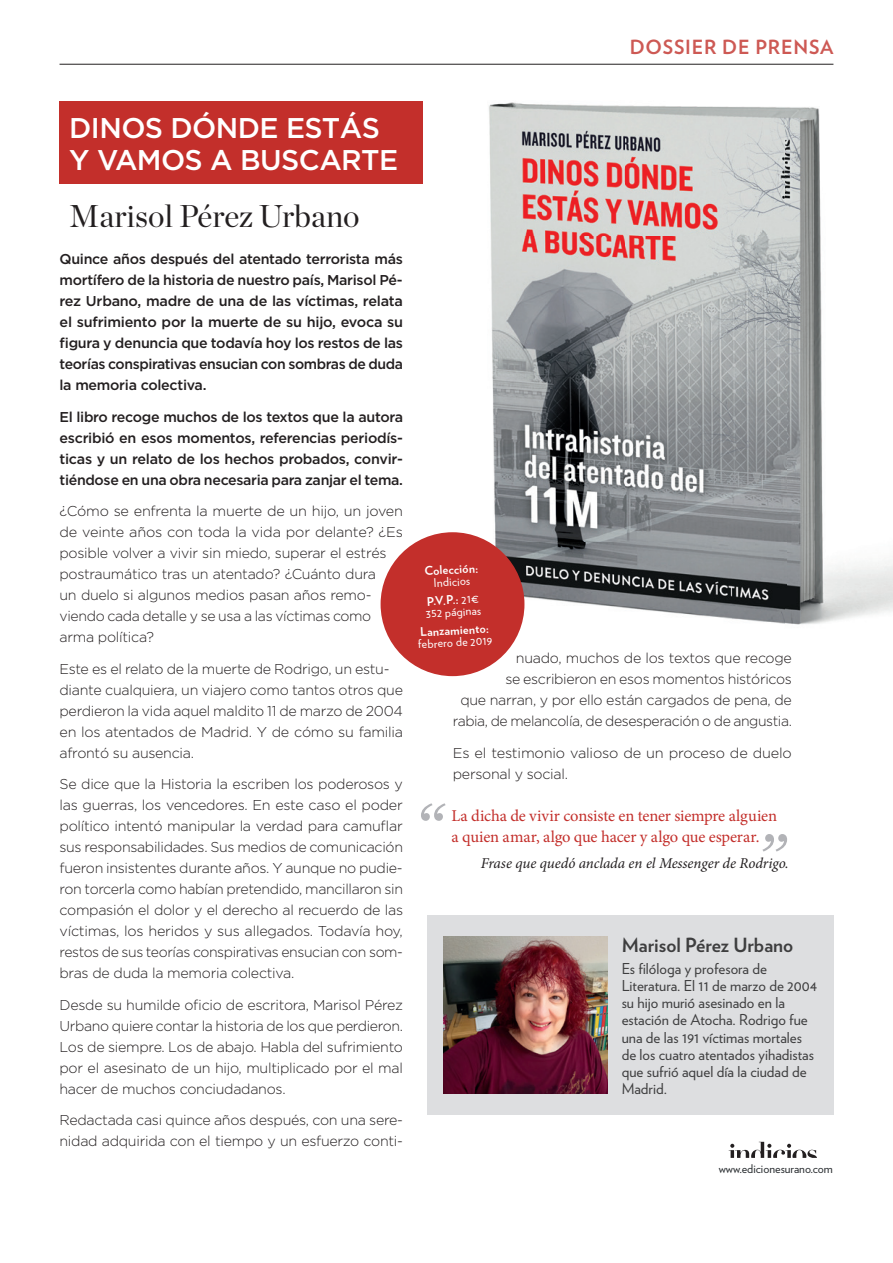
<style>
.page{position:relative;width:893px;height:1263px;background:#fff}
.page>*{position:absolute;margin:0;border:0;box-sizing:border-box;transform-origin:0 0}
.t1{font:31.5px "Chronicle Display";color:#231f20}
.t2{font:500 28.5px/31.5px "Gotham HTF";letter-spacing:-.02em;color:#fff}
.t3{font:700 19.5px "Verlag";color:#3e3e3f}
.t4{font:700 19.5px "Verlag";letter-spacing:.04em;color:#cd5954}
.t5{font:16.5px/21px "Minion Pro";letter-spacing:-.01em;color:#c32f2b}
.t6{font:15px/17.2px "Verlag";color:#3e3e3f}
.t7{font:italic 15px "Minion Pro";letter-spacing:-.005em;color:#231f20}
.t8{font:300 14.25px/21px "Gotham HTF";letter-spacing:-.02em;color:#231f20}
.t9{font:500 14.25px/21px "Gotham HTF";letter-spacing:-.025em;color:#231f20;text-align:justify}
.t10{font:12px/18.5px "Verlag";color:#fff;text-align:center}
.t11{font:700 12px "Verlag";color:#fff}
.t12{font:12px "Verlag";color:#2c3033}
.s1{font-weight:700}
</style>
<div class="page">
<hr style="left:60px;top:64px;width:773px;height:1px;background:#231f20">
<img style="left:467px;top:102px;width:426px;height:543px">
<div style="left:60px;top:101px;width:363px;height:83px;background:#c32f2b"></div>
<div style="left:381px;top:532px;width:143px;height:144px;background:#c32f2b;border-radius:50%"></div>
<svg style="left:729px;top:1142px;width:88px;height:16px"></svg>
<div style="left:427px;top:915px;width:406px;height:199px;background:#dddee0"></div>
<img style="left:443px;top:936px;width:164px;height:158px">
<svg style="left:421px;top:803px;width:25px;height:18px"></svg>
<svg style="left:762px;top:834px;width:25px;height:17px"></svg>
<h3 class="t4" style="left:630px;top:32px;width:205px">DOSSIER DE PRENSA</h3>
<h2 class="t2" style="left:69px;top:112px;width:331px">DINOS DÓNDE ESTÁS<br>Y VAMOS A BUSCARTE</h2>
<h1 class="t1" style="left:69px;top:192px;width:292px">Marisol Pérez Urbano</h1>
<p class="t9" style="left:60px;top:248px;width:345px">Quince años después del atentado terrorista más mortífero de la historia de nuestro país, Marisol Pé&shy;rez Urbano, madre de una de las víctimas, relata el sufrimiento por la muerte de su hijo, evoca su figura y denuncia que todavía hoy los restos de las teorías conspirativas ensucian con sombras de duda la memoria colectiva.</p>
<p class="t9" style="left:60px;top:406px;width:345px">El libro recoge muchos de los textos que la autora escribió en esos momentos, referencias periodís&shy;ticas y un relato de los hechos probados, convir&shy;tiéndose en una obra necesaria para zanjar el tema.</p>
<p class="t8" style="left:60px;top:500px;width:345px">¿Cómo se enfrenta la muerte de un hijo, un joven de veinte años con toda la vida por delante? ¿Es posible volver a vivir sin miedo, superar el estrés postraumático tras un atentado? ¿Cuánto dura<br>un duelo si algunos medios pasan años remo&shy;viendo cada detalle y se usa a las víctimas como arma política?</p>
<p class="t8" style="left:60px;top:658px;width:345px">Este es el relato de la muerte de Rodrigo, un estu&shy;diante cualquiera, un viajero como tantos otros que perdieron la vida aquel maldito 11 de marzo de 2004 en los atentados de Madrid. Y de cómo su familia afrontó su ausencia.</p>
<p class="t8" style="left:60px;top:773px;width:345px;text-align:justify">Se dice que la Historia la escriben los poderosos y las guerras, los vencedores. En este caso el poder político intentó manipular la verdad para camuflar sus responsabilidades. Sus medios de comunicación fueron insistentes durante años. Y aunque no pudie&shy;ron torcerla como habían pretendido, mancillaron sin compasión el dolor y el derecho al recuerdo de las víctimas, los heridos y sus allegados. Todavía hoy, restos de sus teorías conspirativas ensucian con som&shy;bras de duda la memoria colectiva.</p>
<p class="t8" style="left:60px;top:994px;width:345px;text-align:justify">Desde su humilde oficio de escritora, Marisol Pérez Urbano quiere contar la historia de los que perdieron.<br>Los de siempre. Los de abajo. Habla del sufrimiento por el asesinato de un hijo, multiplicado por el mal hacer de muchos conciudadanos.</p>
<p class="t8" style="left:60px;top:1109px;width:345px">Redactada casi quince años después, con una sere&shy;nidad adquirida con el tiempo y un esfuerzo conti-</p>
<p class="t11" style="left:424px;top:561px;width:55px;rotate:-3deg">Colección:</p>
<p class="t10" style="left:425px;top:573px;width:54px;rotate:-3deg">Indicios<br><span class="s1">P.V.P.:</span> 21€</p>
<p class="t10" style="left:425px;top:603px;width:57px;rotate:-3deg">352 páginas</p>
<p class="t11" style="left:420px;top:622px;width:70px;rotate:-3deg">Lanzamiento:</p>
<p class="t10" style="left:417px;top:634px;width:76px;rotate:-3deg">febrero de 2019</p>
<p class="t8" style="left:453px;top:647px;width:341px;text-align:right">nuado, muchos de los textos que recoge<br>se escribieron en esos momentos históricos<br>que narran, y por ello están cargados de pena, de rabia, de melancolía, de desesperación o de angustia.</p>
<p class="t8" style="left:453px;top:742px;width:340px">Es el testimonio valioso de un proceso de duelo personal y social.</p>
<p class="t5" style="left:452px;top:805px;width:327px">La dicha de vivir consiste en tener siempre alguien a quien amar, algo que hacer y algo que esperar.</p>
<p class="t7" style="left:481px;top:853px;width:309px">Frase que quedó anclada en el Messenger de Rodrigo.</p>
<h3 class="t3" style="left:622px;top:930px;width:173px">Marisol Pérez Urbano</h3>
<p class="t6" style="left:622px;top:959px;width:197px">Es filóloga y profesora de<br>Literatura. El 11 de marzo de 2004 su hijo murió asesinado en la estación de Atocha. Rodrigo fue una de las 191 víctimas mortales de los cuatro atentados yihadistas que sufrió aquel día la ciudad de<br>Madrid.</p>
<p class="t12" style="left:719px;top:1160px;width:116px">www.edicionesurano.com</p>
</div>
